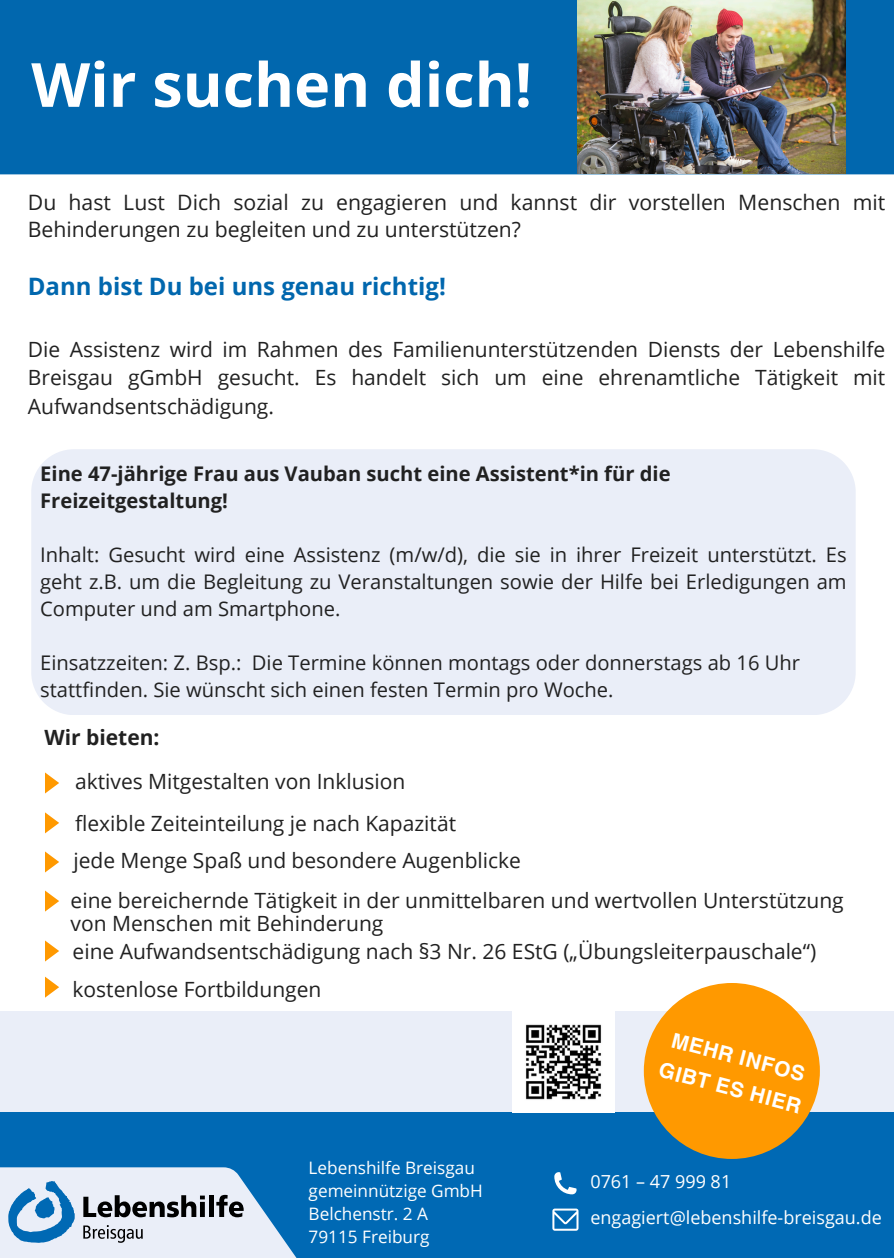
<style>
.page{position:relative;width:894px;height:1258px;background:#fff}
.page>*{position:absolute;margin:0;border:0;box-sizing:border-box;transform-origin:0 0}
.t1{font:700 60.9px "Open Sans";color:#fff}
.t2{font:700 24px "Open Sans";color:#0167ae}
.t3{font:21.3px/27.3px "Open Sans";color:#212121}
.t4{font:21px/28.8px "Open Sans";color:#212121}
.t5{font:700 21px "Helvetica World";color:#fff}
.t6{font:700 21px "Open Sans";color:#212121}
.t7{font:20.1px/27px "Open Sans";color:#212121;text-align:justify}
.t8{font:700 20.1px/27px "Open Sans";color:#212121}
.t9{font:18px "Open Sans";color:#fff}
.t10{font:17.1px "Open Sans";color:#fff}
</style>
<div class="page">
<div style="left:0;top:1011px;width:893px;height:147px;background:#eaeef8"></div>
<div style="left:0;top:1112px;width:893px;height:146px;background:#0069b4"></div>
<svg style="left:0;top:1167px;width:297px;height:91px"></svg>
<svg style="left:554px;top:1172px;width:22px;height:22px"></svg>
<svg style="left:552px;top:1208px;width:26px;height:22px"></svg>
<div style="left:643px;top:983px;width:176px;height:176px;background:#f90;border-radius:50%"></div>
<div style="left:0;top:0;width:893px;height:174px;background:#0167ae"></div>
<img style="left:577px;top:0;width:268px;height:174px">
<img style="left:512px;top:1011px;width:102px;height:101px">
<svg style="left:45px;top:772px;width:14px;height:21px"></svg>
<svg style="left:45px;top:812px;width:14px;height:21px"></svg>
<svg style="left:45px;top:851px;width:14px;height:21px"></svg>
<svg style="left:45px;top:890px;width:14px;height:21px"></svg>
<svg style="left:45px;top:940px;width:14px;height:21px"></svg>
<svg style="left:45px;top:976px;width:14px;height:22px"></svg>
<div style="left:31px;top:449px;width:824px;height:266px;background:#eaeef8"></div>
<p class="t1" style="left:31px;top:42px;width:502px">Wir suchen dich!</p>
<h5 class="t3" style="left:28px;top:188px;width:858px">Du hast Lust Dich sozial zu engagieren und kannst dir vorstellen Menschen mit<br>Behinderungen zu begleiten und zu unterstützen?</h5>
<h5 class="t2" style="left:28px;top:269px;width:419px">Dann bist Du bei uns genau richtig!</h5>
<h5 class="t4" style="left:28px;top:334px;width:858px;text-align:justify">Die Assistenz wird im Rahmen des Familienunterstützenden Diensts der Lebenshilfe Breisgau gGmbH gesucht. Es handelt sich um eine ehrenamtliche Tätigkeit mit Aufwandsentschädigung.</h5>
<h4 class="t8" style="left:40px;top:459px;width:631px">Eine 47-jährige Frau aus Vauban sucht eine Assistent*in für die<br>Freizeitgestaltung!</h4>
<h5 class="t7" style="left:40px;top:540px;width:807px">Inhalt: Gesucht wird eine Assistenz (m/w/d), die sie in ihrer Freizeit unterstützt. Es geht z.B. um die Begleitung zu Veranstaltungen sowie der Hilfe bei Erledigungen am Computer und am Smartphone.</h5>
<h5 class="t7" style="left:40px;top:648px;width:761px">Einsatzzeiten: Z. Bsp.: Die Termine können montags oder donnerstags ab 16 Uhr stattfinden. Sie wünscht sich einen festen Termin pro Woche.</h5>
<h5 class="t6" style="left:44px;top:722px;width:117px">Wir bieten:</h5>
<h2 class="t4" style="left:75px;top:767px;width:332px">aktives Mitgestalten von Inklusion</h2>
<h5 class="t4" style="left:75px;top:808px;width:382px">flexible Zeiteinteilung je nach Kapazität</h5>
<h5 class="t4" style="left:73px;top:845px;width:449px">jede Menge Spaß und besondere Augenblicke</h5>
<h4 class="t4" style="left:71px;top:888px;width:774px;line-height:22.8px">eine bereichernde Tätigkeit in der unmittelbaren und wertvollen Unterstützung von Menschen mit Behinderung</h4>
<h5 class="t4" style="left:73px;top:936px;width:745px">eine Aufwandsentschädigung nach §3 Nr. 26 EStG („Übungsleiterpauschale“)</h5>
<h1 class="t4" style="left:73px;top:974px;width:250px">kostenlose Fortbildungen</h1>
<p class="t10" style="left:308px;top:1155px;width:168px">Lebenshilfe Breisgau</p>
<p class="t10" style="left:308px;top:1178px;width:176px">gemeinnützige GmbH</p>
<p class="t10" style="left:308px;top:1201px;width:121px">Belchenstr. 2 A</p>
<p class="t10" style="left:308px;top:1224px;width:122px">79115 Freiburg</p>
<p class="t5" style="left:676px;top:1022px;width:138px;rotate:15deg">MEHR INFOS</p>
<p class="t5" style="left:663px;top:1052px;width:148px;rotate:15deg">GIBT ES HIER</p>
<p class="t9" style="left:590px;top:1168px;width:142px">0761 – 47 999 81</p>
<h3 class="t9" style="left:590px;top:1204px;width:293px">engagiert@lebenshilfe-breisgau.de</h3>
</div>
